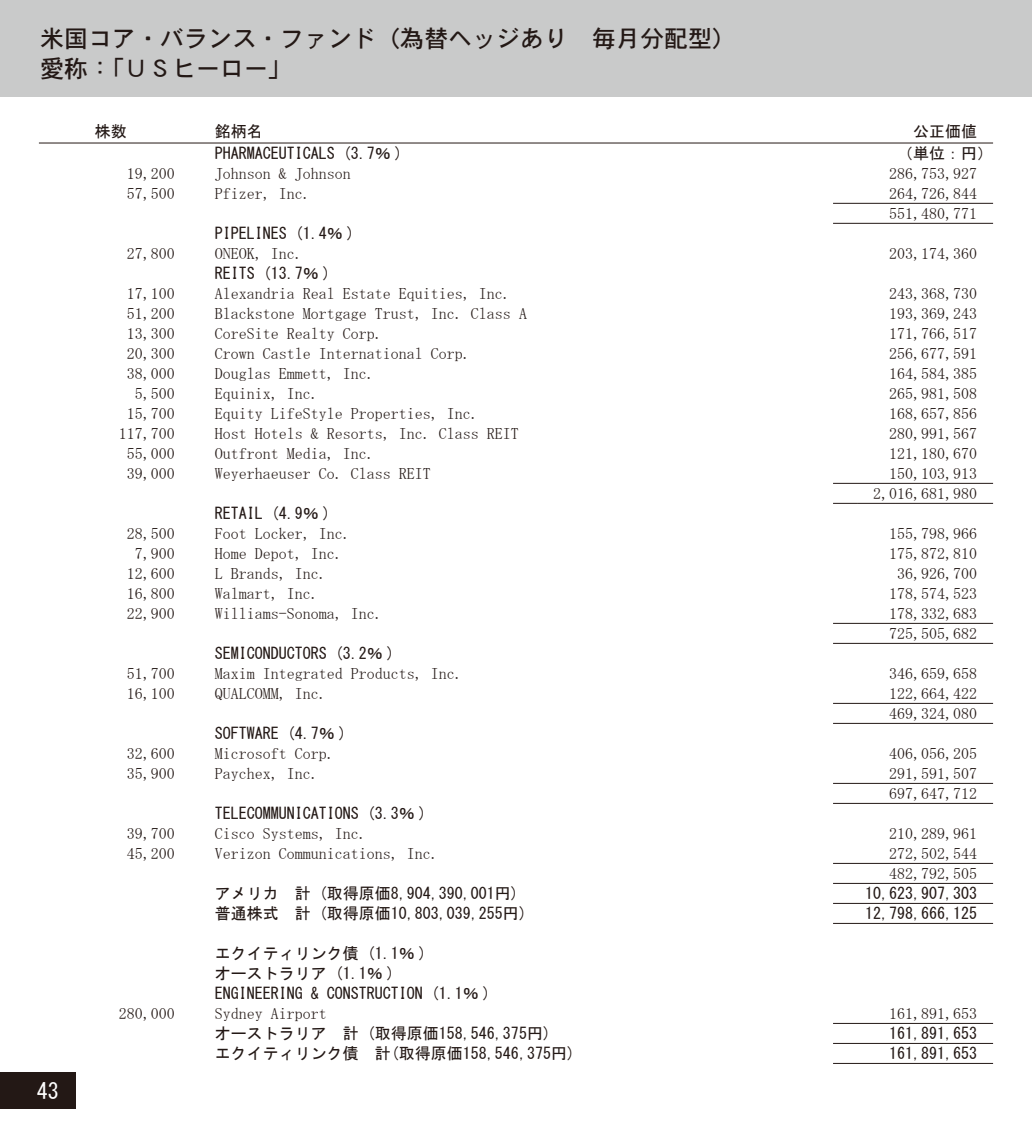
<style>
.page{position:relative;width:1032px;height:1134px;background:#fff}
.page>*{position:absolute;margin:0;border:0;box-sizing:border-box;transform-origin:0 0}
.t1{font:24px/30px "DFHS Gothic W5 WIN RKSJ H";color:#231815}
.t2{font:22px "MS Gothic";color:#fff}
.t3{font:16px/20.2px "MS Mincho";color:#231815}
.t4{font:16px/20px "MS Gothic";color:#231815}
</style>
<div class="page">
<div style="left:0;top:0;width:1032px;height:96px;background:#c9caca"></div>
<div style="left:0;top:1072px;width:76px;height:36px;background:#231815"></div>
<hr style="left:833px;top:1023px;width:160px;height:1px;background:#231815">
<hr style="left:833px;top:903px;width:160px;height:1px;background:#231815">
<hr style="left:833px;top:1043px;width:160px;height:1px;background:#231815">
<hr style="left:833px;top:203px;width:160px;height:1px;background:#231815">
<hr style="left:833px;top:483px;width:160px;height:1px;background:#231815">
<hr style="left:833px;top:623px;width:160px;height:1px;background:#231815">
<hr style="left:833px;top:703px;width:160px;height:1px;background:#231815">
<hr style="left:833px;top:783px;width:160px;height:1px;background:#231815">
<hr style="left:833px;top:863px;width:160px;height:1px;background:#231815">
<hr style="left:833px;top:883px;width:160px;height:1px;background:#231815">
<hr style="left:833px;top:223px;width:160px;height:1px;background:#231815">
<svg style="left:833px;top:503px;width:24px;height:1px"></svg>
<hr style="left:833px;top:643px;width:160px;height:1px;background:#231815">
<hr style="left:833px;top:723px;width:160px;height:1px;background:#231815">
<hr style="left:833px;top:923px;width:160px;height:1px;background:#231815">
<hr style="left:833px;top:1063px;width:160px;height:1px;background:#231815">
<hr style="left:39px;top:143px;width:954px;height:1px;background:#231815">
<hr style="left:857px;top:503px;width:136px;height:1px;background:#231815">
<hr style="left:833px;top:803px;width:160px;height:1px;background:#231815">
<h1 class="t1" style="left:40px;top:23px;width:697px">米国コア・バランス・ファンド（為替ヘッジあり　毎月分配型）愛称：「ＵＳヒーロー」</h1>
<h2 class="t2" style="left:37px;top:1080px;width:23px">43</h2>
<p class="t4" style="left:95px;top:121px;width:33px">株数</p>
<p class="t4" style="left:215px;top:121px;width:49px">銘柄名</p>
<p class="t4" style="left:913px;top:121px;width:81px">公正価値　</p>
<p class="t4" style="left:215px;top:143px;width:189px">PHARMACEUTICALS (3.7％ )</p>
<p class="t4" style="left:897px;top:143px;width:97px">（単位：円）</p>
<p class="t3" style="left:127px;top:163px;width:49px">19,200</p>
<p class="t3" style="left:215px;top:163px;width:137px">Johnson &amp; Johnson</p>
<p class="t3" style="left:889px;top:163px;width:89px">286,753,927</p>
<p class="t3" style="left:127px;top:183px;width:49px">57,500</p>
<p class="t3" style="left:215px;top:183px;width:97px">Pfizer, Inc.</p>
<p class="t3" style="left:889px;top:183px;width:89px">264,726,844<br>551,480,771</p>
<p class="t4" style="left:215px;top:223px;width:141px">PIPELINES (1.4％ )</p>
<p class="t3" style="left:127px;top:243px;width:49px">27,800</p>
<p class="t3" style="left:215px;top:243px;width:89px">ONEOK, Inc.</p>
<p class="t3" style="left:889px;top:243px;width:89px">203,174,360</p>
<p class="t4" style="left:215px;top:263px;width:117px">REITS (13.7％ )</p>
<p class="t3" style="left:127px;top:283px;width:49px">17,100</p>
<p class="t3" style="left:215px;top:283px;width:297px">Alexandria Real Estate Equities, Inc.</p>
<p class="t3" style="left:889px;top:283px;width:89px">243,368,730</p>
<p class="t3" style="left:127px;top:303px;width:49px">51,200</p>
<p class="t3" style="left:215px;top:303px;width:314px">Blackstone Mortgage Trust, Inc. Class A</p>
<p class="t3" style="left:889px;top:303px;width:89px">193,369,243</p>
<p class="t3" style="left:127px;top:323px;width:49px">13,300</p>
<p class="t3" style="left:215px;top:323px;width:169px">CoreSite Realty Corp.</p>
<p class="t3" style="left:889px;top:323px;width:89px">171,766,517</p>
<p class="t3" style="left:127px;top:343px;width:49px">20,300</p>
<p class="t3" style="left:215px;top:343px;width:257px">Crown Castle International Corp.</p>
<p class="t3" style="left:889px;top:343px;width:89px">256,677,591</p>
<p class="t3" style="left:127px;top:363px;width:49px">38,000</p>
<p class="t3" style="left:215px;top:363px;width:161px">Douglas Emmett, Inc.</p>
<p class="t3" style="left:889px;top:363px;width:89px">164,584,385</p>
<p class="t3" style="left:135px;top:383px;width:41px">5,500</p>
<p class="t3" style="left:215px;top:383px;width:105px">Equinix, Inc.</p>
<p class="t3" style="left:889px;top:383px;width:89px">265,981,508</p>
<p class="t3" style="left:127px;top:403px;width:49px">15,700</p>
<p class="t3" style="left:215px;top:403px;width:265px">Equity LifeStyle Properties, Inc.</p>
<p class="t3" style="left:889px;top:403px;width:89px">168,657,856</p>
<p class="t3" style="left:119px;top:423px;width:57px">117,700</p>
<p class="t3" style="left:215px;top:423px;width:306px">Host Hotels &amp; Resorts, Inc. Class REIT</p>
<p class="t3" style="left:889px;top:423px;width:89px">280,991,567</p>
<p class="t3" style="left:127px;top:443px;width:49px">55,000</p>
<p class="t3" style="left:215px;top:443px;width:161px">Outfront Media, Inc.</p>
<p class="t3" style="left:889px;top:443px;width:89px">121,180,670</p>
<p class="t3" style="left:127px;top:463px;width:49px">39,000</p>
<p class="t3" style="left:215px;top:463px;width:217px">Weyerhaeuser Co. Class REIT</p>
<p class="t3" style="left:873px;top:463px;width:105px;text-align:right">150,103,913<br>2,016,681,980</p>
<p class="t4" style="left:215px;top:503px;width:117px">RETAIL (4.9％ )</p>
<p class="t3" style="left:127px;top:523px;width:49px">28,500</p>
<p class="t3" style="left:215px;top:523px;width:137px">Foot Locker, Inc.</p>
<p class="t3" style="left:889px;top:523px;width:89px">155,798,966</p>
<p class="t3" style="left:135px;top:543px;width:41px">7,900</p>
<p class="t3" style="left:215px;top:543px;width:129px">Home Depot, Inc.</p>
<p class="t3" style="left:889px;top:543px;width:89px">175,872,810</p>
<p class="t3" style="left:127px;top:563px;width:49px">12,600</p>
<p class="t3" style="left:215px;top:563px;width:113px">L Brands, Inc.</p>
<p class="t3" style="left:897px;top:563px;width:81px">36,926,700</p>
<p class="t3" style="left:127px;top:583px;width:49px">16,800</p>
<p class="t3" style="left:215px;top:583px;width:105px">Walmart, Inc.</p>
<p class="t3" style="left:889px;top:583px;width:89px">178,574,523</p>
<p class="t3" style="left:127px;top:603px;width:49px">22,900</p>
<p class="t3" style="left:215px;top:603px;width:169px">Williams-Sonoma, Inc.</p>
<p class="t3" style="left:889px;top:603px;width:89px">178,332,683<br>725,505,682</p>
<p class="t4" style="left:215px;top:643px;width:181px">SEMICONDUCTORS (3.2％ )</p>
<p class="t3" style="left:127px;top:663px;width:49px">51,700</p>
<p class="t3" style="left:215px;top:663px;width:249px">Maxim Integrated Products, Inc.</p>
<p class="t3" style="left:889px;top:663px;width:89px">346,659,658</p>
<p class="t3" style="left:127px;top:683px;width:49px">16,100</p>
<p class="t3" style="left:215px;top:683px;width:113px">QUALCOMM, Inc.</p>
<p class="t3" style="left:889px;top:683px;width:89px">122,664,422<br>469,324,080</p>
<p class="t4" style="left:215px;top:723px;width:133px">SOFTWARE (4.7％ )</p>
<p class="t3" style="left:127px;top:743px;width:49px">32,600</p>
<p class="t3" style="left:215px;top:743px;width:121px">Microsoft Corp.</p>
<p class="t3" style="left:889px;top:743px;width:89px">406,056,205</p>
<p class="t3" style="left:127px;top:763px;width:49px">35,900</p>
<p class="t3" style="left:215px;top:763px;width:105px">Paychex, Inc.</p>
<p class="t3" style="left:889px;top:763px;width:89px">291,591,507<br>697,647,712</p>
<p class="t4" style="left:215px;top:803px;width:213px">TELECOMMUNICATIONS (3.3％ )</p>
<p class="t3" style="left:127px;top:823px;width:49px">39,700</p>
<p class="t3" style="left:215px;top:823px;width:153px">Cisco Systems, Inc.</p>
<p class="t3" style="left:889px;top:823px;width:89px">210,289,961</p>
<p class="t3" style="left:127px;top:843px;width:49px">45,200</p>
<p class="t3" style="left:215px;top:843px;width:225px">Verizon Communications, Inc.</p>
<p class="t3" style="left:889px;top:843px;width:89px">272,502,544<br>482,792,505</p>
<p class="t4" style="left:215px;top:883px;width:306px">アメリカ　計 (取得原価8,904,390,001円)</p>
<p class="t4" style="left:865px;top:883px;width:113px">10,623,907,303</p>
<p class="t4" style="left:215px;top:903px;width:314px">普通株式　計 (取得原価10,803,039,255円)</p>
<p class="t4" style="left:865px;top:903px;width:113px">12,798,666,125</p>
<p class="t4" style="left:215px;top:943px;width:277px">エクイティリンク債 (1.1％ )<br>オーストラリア (1.1％ )<br>ENGINEERING &amp; CONSTRUCTION (1.1％ )</p>
<p class="t3" style="left:119px;top:1003px;width:57px">280,000</p>
<p class="t3" style="left:215px;top:1003px;width:113px">Sydney Airport</p>
<p class="t3" style="left:889px;top:1003px;width:89px">161,891,653</p>
<p class="t4" style="left:215px;top:1023px;width:338px">オーストラリア　計 (取得原価158,546,375円)</p>
<p class="t4" style="left:889px;top:1023px;width:89px">161,891,653</p>
<p class="t4" style="left:215px;top:1043px;width:362px">エクイティリンク債　計(取得原価158,546,375円)</p>
<p class="t4" style="left:889px;top:1043px;width:89px">161,891,653</p>
</div>
